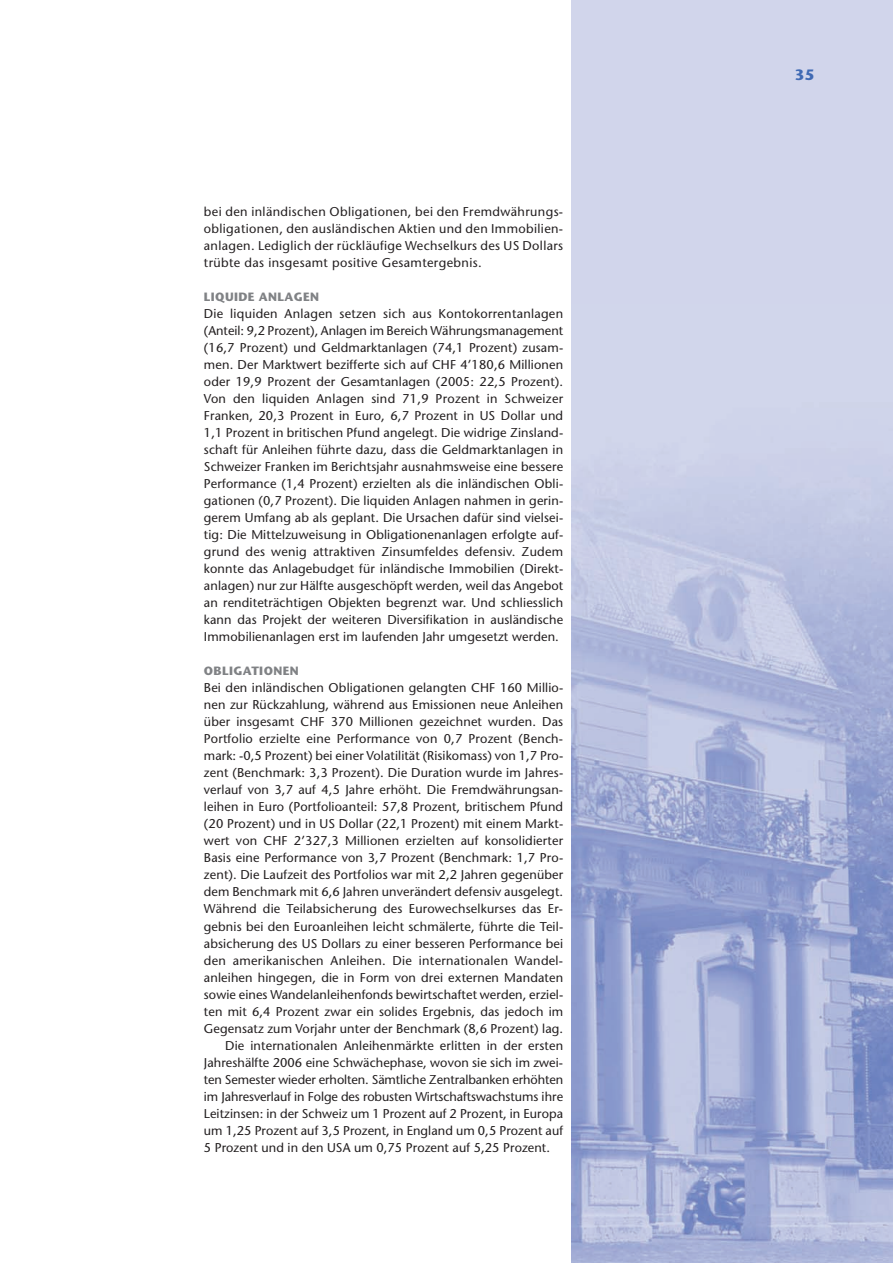
<style>
.page{position:relative;width:893px;height:1263px;background:#fff}
.page>*{position:absolute;margin:0;border:0;box-sizing:border-box;transform-origin:0 0}
.t1{font:700 15px "Stone Sans";color:#406ab4}
.t2{font:12.75px/17px "Stone Sans";letter-spacing:.01em;color:#231f20;text-align:justify}
.t3{font:700 12px "Stone Sans";letter-spacing:.03em;color:#808285}
</style>
<div class="page">
<div style="left:572px;top:0;width:321px;height:1263px;background:#d1d5eb"></div>
<img style="left:572px;top:475px;width:321px;height:788px">
<p class="t2" style="left:204px;top:204px;width:361px">bei den inländischen Obligationen, bei den Fremdwährungs&shy;obligationen, den ausländischen Aktien und den Immobilien&shy;anlagen. Lediglich der rückläufige Wechselkurs des US Dollars trübte das insgesamt positive Gesamtergebnis.</p>
<p class="t3" style="left:204px;top:292px;width:117px">LIQUIDE ANLAGEN</p>
<p class="t2" style="left:204px;top:306px;width:361px">Die liquiden Anlagen setzen sich aus Kontokorrentanlagen (Anteil: 9,2 Prozent), Anlagen im Bereich Währungsmanagement (16,7 Prozent) und Geldmarktanlagen (74,1 Prozent) zusam&shy;men. Der Marktwert bezifferte sich auf CHF 4’180,6 Millionen oder 19,9 Prozent der Gesamtanlagen (2005: 22,5 Prozent).<br>Von den liquiden Anlagen sind 71,9 Prozent in Schweizer Franken, 20,3 Prozent in Euro, 6,7 Prozent in US Dollar und 1,1 Prozent in britischen Pfund angelegt. Die widrige Zinsland&shy;schaft für Anleihen führte dazu, dass die Geldmarktanlagen in Schweizer Franken im Berichtsjahr ausnahmsweise eine bessere Performance (1,4 Prozent) erzielten als die inländischen Obli&shy;gationen (0,7 Prozent). Die liquiden Anlagen nahmen in gerin&shy;gerem Umfang ab als geplant. Die Ursachen dafür sind vielsei&shy;tig: Die Mittelzuweisung in Obligationenanlagen erfolgte auf&shy;grund des wenig attraktiven Zinsumfeldes defensiv. Zudem konnte das Anlagebudget für inländische Immobilien (Direkt&shy;anlagen) nur zur Hälfte ausgeschöpft werden, weil das Angebot an renditeträchtigen Objekten begrenzt war. Und schliesslich kann das Projekt der weiteren Diversifikation in ausländische Immobilienanlagen erst im laufenden Jahr umgesetzt werden.</p>
<p class="t3" style="left:204px;top:666px;width:96px">OBLIGATIONEN</p>
<p class="t2" style="left:204px;top:681px;width:361px">Bei den inländischen Obligationen gelangten CHF 160 Millio-</p>
<p class="t2" style="left:204px;top:698px;width:361px">nen zur Rückzahlung, während aus Emissionen neue Anleihen</p>
<p class="t2" style="left:204px;top:715px;width:361px">über insgesamt CHF 370 Millionen gezeichnet wurden. Das</p>
<p class="t2" style="left:204px;top:732px;width:361px">Portfolio erzielte eine Performance von 0,7 Prozent (Bench-</p>
<p class="t2" style="left:204px;top:749px;width:361px">mark: -0,5 Prozent) bei einer Volatilität (Risikomass) von 1,7 Pro-</p>
<p class="t2" style="left:204px;top:766px;width:361px">zent (Benchmark: 3,3 Prozent). Die Duration wurde im Jahres-</p>
<p class="t2" style="left:204px;top:783px;width:361px">verlauf von 3,7 auf 4,5 Jahre erhöht. Die Fremdwährungsan-</p>
<p class="t2" style="left:204px;top:800px;width:361px">leihen in Euro (Portfolioanteil: 57,8 Prozent, britischem Pfund</p>
<p class="t2" style="left:204px;top:817px;width:361px">(20 Prozent) und in US Dollar (22,1 Prozent) mit einem Markt-</p>
<p class="t2" style="left:204px;top:834px;width:361px">wert von CHF 2’327,3 Millionen erzielten auf konsolidierter</p>
<p class="t2" style="left:204px;top:851px;width:361px">Basis eine Performance von 3,7 Prozent (Benchmark: 1,7 Pro-</p>
<p class="t2" style="left:204px;top:868px;width:361px">zent). Die Laufzeit des Portfolios war mit 2,2 Jahren gegenüber</p>
<p class="t2" style="left:204px;top:885px;width:361px">dem Benchmark mit 6,6 Jahren unverändert defensiv ausgelegt.</p>
<p class="t2" style="left:204px;top:902px;width:361px">Während die Teilabsicherung des Eurowechselkurses das Er-</p>
<p class="t2" style="left:204px;top:919px;width:361px">gebnis bei den Euroanleihen leicht schmälerte, führte die Teil-</p>
<p class="t2" style="left:204px;top:936px;width:361px">absicherung des US Dollars zu einer besseren Performance bei</p>
<p class="t2" style="left:204px;top:953px;width:361px">den amerikanischen Anleihen. Die internationalen Wandel-</p>
<p class="t2" style="left:204px;top:970px;width:361px">anleihen hingegen, die in Form von drei externen Mandaten</p>
<p class="t2" style="left:204px;top:987px;width:361px">sowie eines Wandelanleihenfonds bewirtschaftet werden, erziel-</p>
<p class="t2" style="left:204px;top:1004px;width:361px">ten mit 6,4 Prozent zwar ein solides Ergebnis, das jedoch im</p>
<p class="t2" style="left:204px;top:1021px;width:361px">Gegensatz zum Vorjahr unter der Benchmark (8,6 Prozent) lag.</p>
<p class="t2" style="left:225px;top:1038px;width:340px">Die internationalen Anleihenmärkte erlitten in der ersten</p>
<p class="t2" style="left:204px;top:1055px;width:361px">Jahreshälfte 2006 eine Schwächephase, wovon sie sich im zwei-</p>
<p class="t2" style="left:204px;top:1072px;width:361px">ten Semester wieder erholten. Sämtliche Zentralbanken erhöhten</p>
<p class="t2" style="left:204px;top:1089px;width:361px">im Jahresverlauf in Folge des robusten Wirtschaftswachstums ihre</p>
<p class="t2" style="left:204px;top:1106px;width:361px">Leitzinsen: in der Schweiz um 1 Prozent auf 2 Prozent, in Europa</p>
<p class="t2" style="left:204px;top:1123px;width:361px">um 1,25 Prozent auf 3,5 Prozent, in England um 0,5 Prozent auf</p>
<p class="t2" style="left:204px;top:1140px;width:348px">5 Prozent und in den USA um 0,75 Prozent auf 5,25 Prozent.</p>
<p class="t1" style="left:795px;top:69px;width:21px">35</p>
</div>
